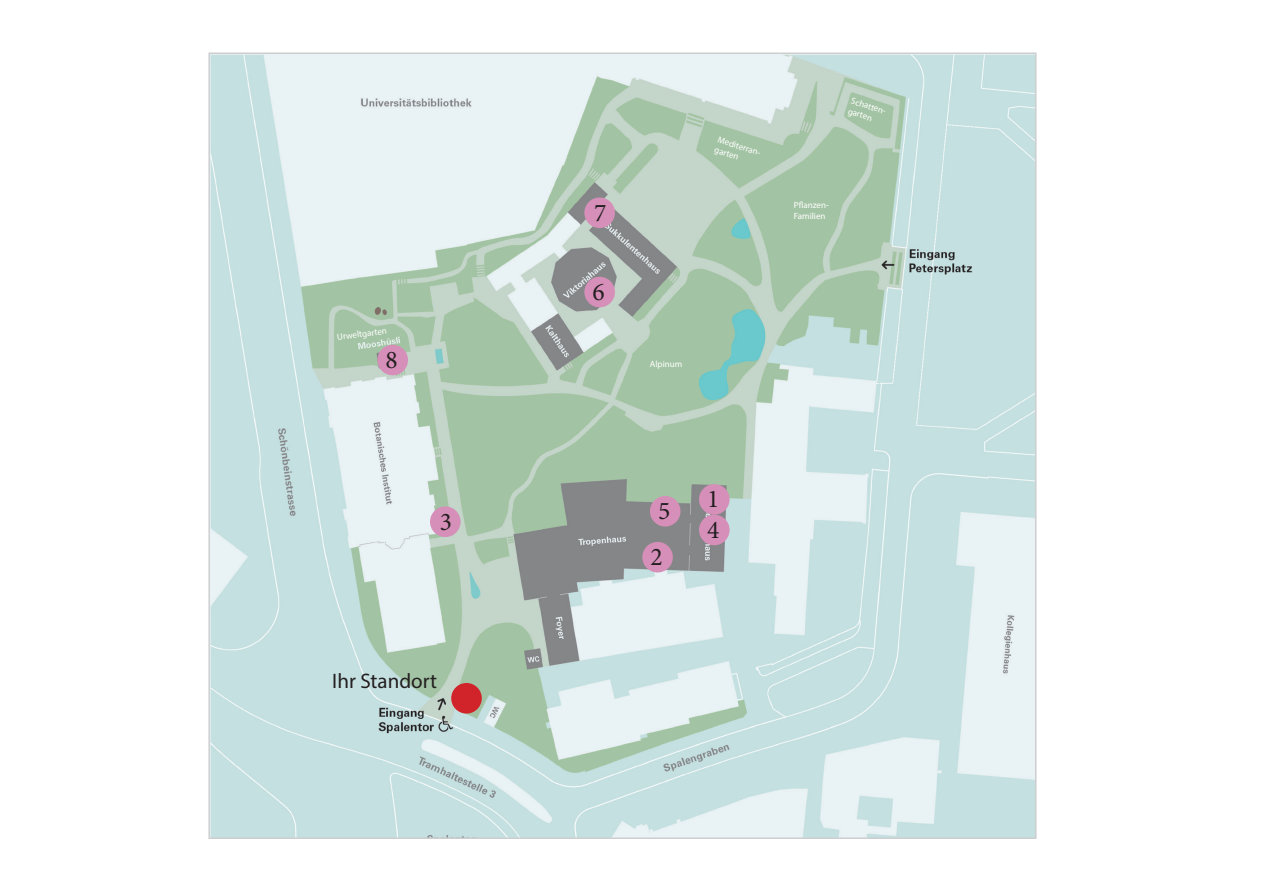
<style>
.page{position:relative;width:1263px;height:893px;background:#fff}
.page>*{position:absolute;margin:0;border:0;box-sizing:border-box;transform-origin:0 0}
.t1{font:25.5px "Minion Pro";color:#231f20}
.t2{font:21px "Myriad Pro";color:#231f20}
.t3{font:9px "Myriad Pro";color:#fff}
</style>
<div class="page">
<img style="left:211px;top:55px;width:822px;height:781px">
<div style="left:451px;top:683px;width:31px;height:31px;background:#d1232a;border-radius:50%"></div>
<div style="left:642px;top:542px;width:31px;height:30px;background:#d68fb9;border-radius:50%"></div>
<div style="left:699px;top:515px;width:31px;height:30px;background:#d68fb9;border-radius:50%"></div>
<div style="left:650px;top:496px;width:30px;height:31px;background:#d68fb9;border-radius:50%"></div>
<div style="left:584px;top:277px;width:31px;height:30px;background:#d68fb9;border-radius:50%"></div>
<div style="left:584px;top:197px;width:31px;height:31px;background:#d68fb9;border-radius:50%"></div>
<div style="left:377px;top:345px;width:31px;height:30px;background:#d68fb9;border-radius:50%"></div>
<div style="left:699px;top:484px;width:31px;height:31px;background:#d68fb9;border-radius:50%"></div>
<div style="left:430px;top:506px;width:31px;height:31px;background:#d68fb9;border-radius:50%"></div>
<p class="t3" style="left:336px;top:332px;width:52px;rotate:-8deg">Urweltgarten</p>
<p class="t1" style="left:386px;top:343px;width:14px">8</p>
<p class="t1" style="left:440px;top:504px;width:14px">3</p>
<p class="t2" style="left:332px;top:668px;width:106px">Ihr Standort</p>
<p class="t1" style="left:594px;top:195px;width:14px">7</p>
<p class="t1" style="left:593px;top:275px;width:14px">6</p>
<p class="t3" style="left:720px;top:134px;width:48px;rotate:18deg">Mediterran-</p>
<p class="t3" style="left:716px;top:144px;width:26px;rotate:18deg">garten</p>
<p class="t3" style="left:853px;top:95px;width:39px;rotate:17deg">Schatten-</p>
<p class="t3" style="left:850px;top:105px;width:26px;rotate:17deg">garten</p>
<p class="t3" style="left:794px;top:199px;width:36px">Pflanzen-</p>
<p class="t3" style="left:794px;top:210px;width:33px">Familien</p>
<p class="t3" style="left:650px;top:358px;width:34px">Alpinum</p>
<p class="t1" style="left:658px;top:494px;width:14px">5</p>
<p class="t1" style="left:650px;top:540px;width:14px">2</p>
<p class="t1" style="left:707px;top:482px;width:14px">1</p>
<p class="t1" style="left:707px;top:513px;width:14px">4</p>
</div>
